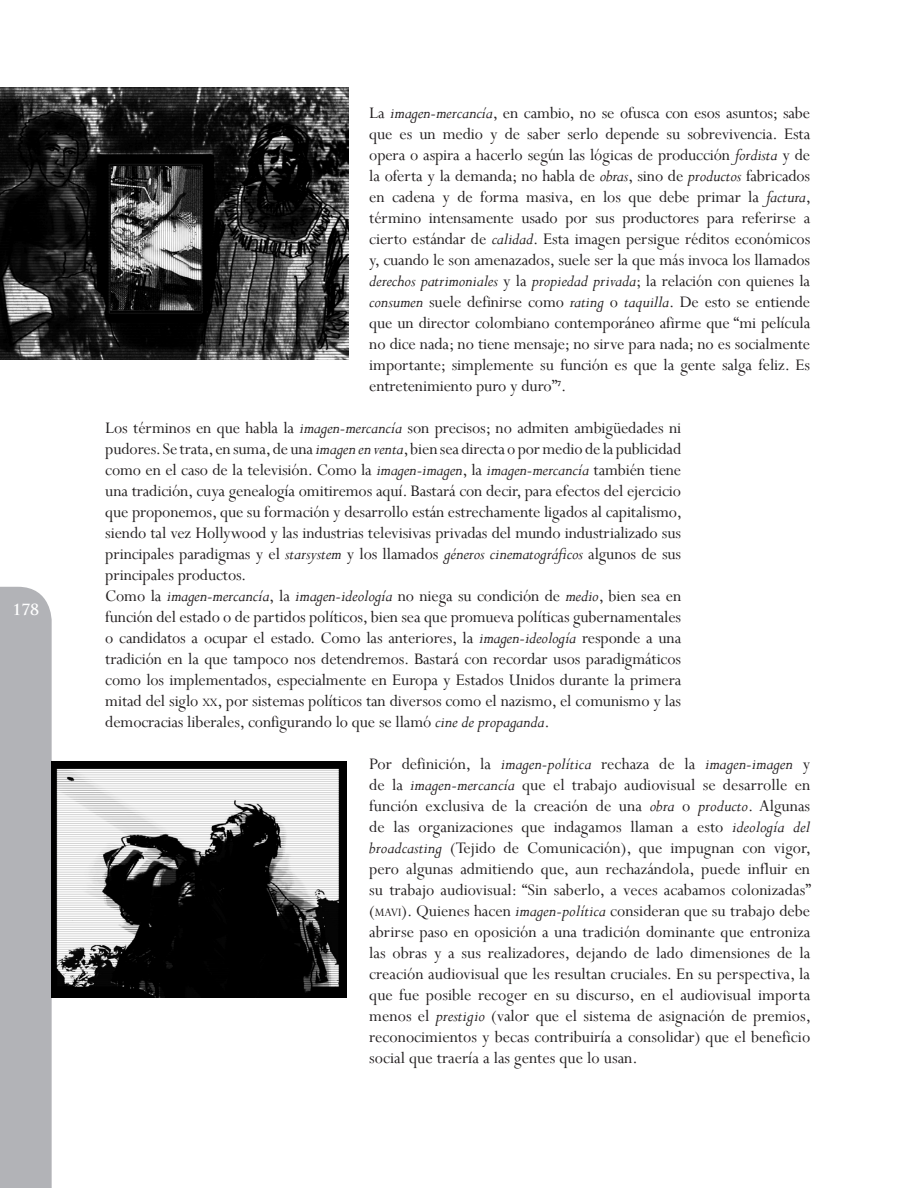
<style>
.page{position:relative;width:918px;height:1188px;background:#fff}
.page>*{position:absolute;margin:0;border:0;box-sizing:border-box;transform-origin:0 0}
.PRIMER_TEXTO{font:18px/21px "Perpetua";letter-spacing:-.01em;color:#231f20;text-align:justify}
.TEXTO{font:18px/21px "Perpetua";color:#231f20;text-align:justify}
.t1{font:700 15px "Trajan Pro";color:#fff}
.s1{font-style:italic}
.s2{font-size:12.6px}
</style>
<div class="page">
<div style="left:0;top:587px;width:52px;height:601px;background:#b2b3b7"></div>
<img style="left:52px;top:761px;width:295px;height:236px">
<img style="left:0;top:87px;width:348px;height:272px">
<p class="t1" style="left:13px;top:600px;width:28px">178</p>
<p class="PRIMER_TEXTO" style="left:369px;top:102px;width:443px">La <span class="s1">imagen-mercancía</span>, en cambio, no se ofusca con esos asuntos; sabe que es un medio y de saber serlo depende su sobrevivencia. Esta opera o aspira a hacerlo según las lógicas de producción <span class="s1">fordista</span> y de la oferta y la demanda; no habla de <span class="s1">obras</span>, sino de <span class="s1">productos</span> fabricados en cadena y de forma masiva, en los que debe primar la <span class="s1">factura</span>, término intensamente usado por sus productores para referirse a cierto estándar de <span class="s1">calidad</span>. Esta imagen persigue réditos económicos y, cuando le son amenazados, suele ser la que más invoca los llamados <span class="s1">derechos patrimoniales</span> y la <span class="s1">propiedad privada</span>; la relación con quienes la <span class="s1">consumen</span> suele definirse como <span class="s1">rating</span> o <span class="s1">taquilla</span>. De esto se entiende que un director colombiano contemporáneo afirme que “mi película no dice nada; no tiene mensaje; no sirve para nada; no es socialmente importante; simplemente su función es que la gente salga feliz. Es entretenimiento puro y duro”<sup>7</sup>.</p>
<p class="PRIMER_TEXTO" style="left:105px;top:417px;width:578px">Los términos en que habla la <span class="s1">imagen-mercancía</span> son precisos; no admiten ambigüedades ni pudores. Se trata, en suma, de una <span class="s1">imagen en venta</span>, bien sea directa o por medio de la publicidad como en el caso de la televisión. Como la <span class="s1">imagen-imagen</span>, la <span class="s1">imagen-mercancía</span> también tiene una tradición, cuya genealogía omitiremos aquí. Bastará con decir, para efectos del ejercicio que proponemos, que su formación y desarrollo están estrechamente ligados al capitalismo, siendo tal vez Hollywood y las industrias televisivas privadas del mundo industrializado sus principales paradigmas y el <span class="s1">starsystem</span> y los llamados <span class="s1">géneros cinematográficos</span> algunos de sus principales productos.</p>
<p class="PRIMER_TEXTO" style="left:105px;top:585px;width:578px">Como la <span class="s1">imagen-mercancía</span>, la <span class="s1">imagen-ideología</span> no niega su condición de <span class="s1">medio</span>, bien sea en función del estado o de partidos políticos, bien sea que promueva políticas gubernamentales o candidatos a ocupar el estado. Como las anteriores, la <span class="s1">imagen-ideología</span> responde a una tradición en la que tampoco nos detendremos. Bastará con recordar usos paradigmáticos como los implementados, especialmente en Europa y Estados Unidos durante la primera mitad del siglo <span class="s2">xx</span>, por sistemas políticos tan diversos como el nazismo, el comunismo y las democracias liberales, configurando lo que se llamó <span class="s1">cine de propaganda</span>.</p>
<p class="TEXTO" style="left:369px;top:753px;width:443px">Por definición, la <span class="s1">imagen-política</span> rechaza de la <span class="s1">imagen-imagen</span> y de la <span class="s1">imagen-mercancía</span> que el trabajo audiovisual se desarrolle en función exclusiva de la creación de una <span class="s1">obra</span> o <span class="s1">producto</span>. Algunas de las organizaciones que indagamos llaman a esto <span class="s1">ideología del broadcasting</span> (Tejido de Comunicación), que impugnan con vigor, pero algunas admitiendo que, aun rechazándola, puede influir en su trabajo audiovisual: “Sin saberlo, a veces acabamos colonizadas” (<span class="s2">mavi</span>). Quienes hacen <span class="s1">imagen-política</span> consideran que su trabajo debe abrirse paso en oposición a una tradición dominante que entroniza las obras y a sus realizadores, dejando de lado dimensiones de la creación audiovisual que les resultan cruciales. En su perspectiva, la que fue posible recoger en su discurso, en el audiovisual importa menos el <span class="s1">prestigio</span> (valor que el sistema de asignación de premios, reconocimientos y becas contribuiría a consolidar) que el beneficio social que traería a las gentes que lo usan.</p>
</div>
